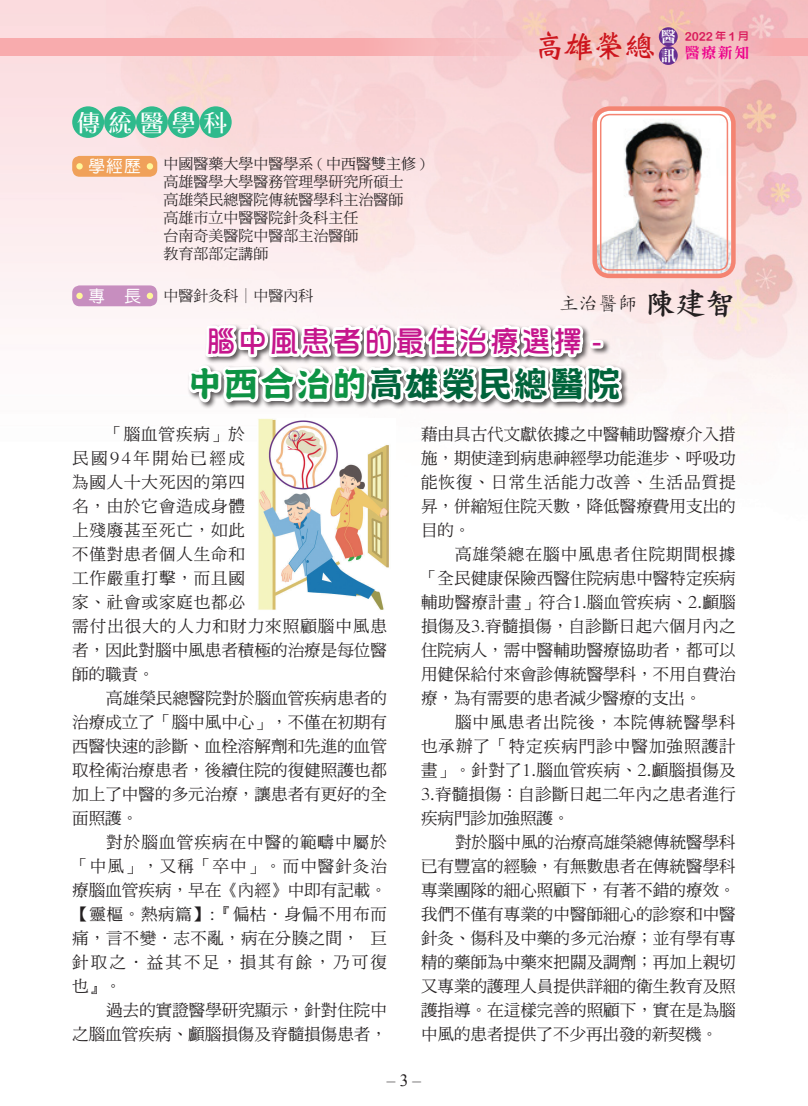
<style>
.page{position:relative;width:808px;height:1106px;background:#fff}
.page>*{position:absolute;margin:0;border:0;box-sizing:border-box;transform-origin:0 0}
.t1{font:34.5px "DF Bang Shu W8 WINP BF";letter-spacing:.05em;color:#00643b}
.t2{font:31.5px "DF Wei Bei Md HKP BF";color:#cd151d}
.t3{font:30px "DF Hua Zong W5 WINP BF";letter-spacing:.05em;color:#c5168c}
.t4{font:500 24px "M Yoyo HK";letter-spacing:.32em;color:#fff}
.t5{font:19.5px "DF Kai Shu Std W3";color:#231f20}
.t6{font:italic 17.1px "Times New Roman";color:#231f20}
.t7{font:16.5px/24px "DF Ming Md HKP BF";letter-spacing:.005em;color:#231f20;text-align:justify}
.t8{font:16.5px/24px "DF Ming Md HKP BF";letter-spacing:.05em;color:#231f20}
.t9{font:16.5px "DF Yuan Std W5";color:#fff}
.t10{font:15px/18px "DF Ming Std W5";color:#231f20}
.t11{font:15px "DF Ming Std W9";color:#ed028c}
.t12{font:12px "DF Li Yuan Bd HK BF";color:#d91a5b}
.s1{font-size:10.5px}
.s2{font-size:15.15px;color:#fff}
.s3{font-family:"DF Kai Shu Std W7";font-size:30px}
.s4{color:#0d9344}
.s5{font-style:normal}
</style>
<div class="page">
<img style="left:0;top:0;width:808px;height:426px">
<div style="left:0;top:38px;width:534px;height:18px;background:linear-gradient(to right,#f8a4a6,#f7bdbf)"></div>
<div style="left:751px;top:38px;width:57px;height:18px;background:#f8abad"></div>
<div style="left:659px;top:46px;width:19px;height:19px;background:#652d91;border-radius:50%"></div>
<div style="left:659px;top:27px;width:19px;height:19px;background:#652d91;border-radius:50%"></div>
<img style="left:597px;top:111px;width:134px;height:162px">
<div style="left:592px;top:106px;width:144px;height:172px;border:4px solid #f48472;border-radius:15px"></div>
<div style="left:600px;top:114px;width:128px;height:157px;border:2px solid #f48472;border-radius:9px"></div>
<div style="left:72px;top:106px;width:32px;height:32px;background:#2fba8c;border-radius:50%"></div>
<div style="left:104px;top:106px;width:32px;height:32px;background:#2fba8c;border-radius:50%"></div>
<div style="left:136px;top:106px;width:32px;height:32px;background:#2fba8c;border-radius:50%"></div>
<div style="left:168px;top:106px;width:32px;height:32px;background:#2fba8c;border-radius:50%"></div>
<div style="left:200px;top:106px;width:32px;height:32px;background:#2fba8c;border-radius:50%"></div>
<div style="left:72px;top:156px;width:85px;height:21px;background:#f0a15a;border-radius:8px"></div>
<div style="left:76px;top:163px;width:7px;height:6px;background:#fff79a;border-radius:50%"></div>
<svg style="left:147px;top:163px;width:6px;height:6px"></svg>
<div style="left:72px;top:285px;width:85px;height:21px;background:#c78ebf;border-radius:8px"></div>
<div style="left:76px;top:293px;width:7px;height:6px;background:#fff79a;border-radius:50%"></div>
<svg style="left:147px;top:293px;width:6px;height:6px"></svg>
<svg style="left:179px;top:263px;width:471px;height:163px"></svg>
<img style="left:258px;top:419px;width:137px;height:191px">
<h3 class="t4" style="left:76px;top:107px;width:152px">傳統醫學科</h3>
<p class="t10" style="left:164px;top:154px;width:263px">中國醫藥大學中醫學系 ( 中西醫雙主修 )高雄醫學大學醫務管理學研究所碩士<br>高雄榮民總醫院傳統醫學科主治醫師<br>高雄市立中醫醫院針灸科主任<br>台南奇美醫院中醫部主治醫師<br>教育部部定講師</p>
<p class="t10" style="left:164px;top:287px;width:151px">中醫針灸科│中醫內科</p>
<p class="t9" style="left:88px;top:157px;width:54px">學經歷</p>
<p class="t9" style="left:88px;top:287px;width:54px">專 長</p>
<h2 class="t2" style="left:534px;top:29px;width:143px">高雄榮總<sup>醫</sup></h2>
<p class="t12" style="left:685px;top:30px;width:65px">2022 <span class="s1">年</span> 1 <span class="s1">月</span></p>
<p class="t11" style="left:661px;top:44px;width:90px"><span class="s2">訊</span> 醫療新知</p>
<p class="t5" style="left:559px;top:293px;width:178px">主治醫師<span class="s3">陳建智</span></p>
<h3 class="t3" style="left:206px;top:326px;width:397px">腦中風患者的最佳治療選擇 -</h3>
<h1 class="t1" style="left:188px;top:366px;width:434px"><span class="s4">中西合治的</span>高雄榮民總醫院</h1>
<p class="t8" style="left:72px;top:422px;width:316px;text-indent:34px">「腦血管疾病」於<br>民國94年開始已經成<br>為國人十大死因的第四<br>名，由於它會造成身體<br>上殘廢甚至死亡，如此<br>不僅對患者個人生命和<br>工作嚴重打擊，而且國<br>家、社會或家庭也都必<br>需付出很大的人力和財力來照顧腦中風患者，因此對腦中風患者積極的治療是每位醫師的職責。</p>
<p class="t7" style="left:72px;top:686px;width:316px;text-indent:34px">高雄榮民總醫院對於腦血管疾病患者的治療成立了「腦中風中心」，不僅在初期有西醫快速的診斷、血栓溶解劑和先進的血管取栓術治療患者，後續住院的復健照護也都加上了中醫的多元治療，讓患者有更好的全面照護。</p>
<p class="t7" style="left:72px;top:831px;width:316px;text-indent:34px">對於腦血管疾病在中醫的範疇中屬於「中風」，又稱「卒中」。而中醫針灸治療腦血管疾病，早在《內經》中即有記載。【靈樞。熱病篇】:『偏枯．身偏不用布而痛，言不變．志不亂，病在分腠之間， 巨針取之．益其不足，損其有餘，乃可復也』。</p>
<p class="t7" style="left:72px;top:999px;width:316px;text-align:right">過去的實證醫學研究顯示，針對住院中<br>之腦血管疾病、顱腦損傷及脊髓損傷患者，</p>
<p class="t7" style="left:421px;top:423px;width:316px">藉由具古代文獻依據之中醫輔助醫療介入措施，期使達到病患神經學功能進步、呼吸功能恢復、日常生活能力改善、生活品質提昇，併縮短住院天數，降低醫療費用支出的目的。</p>
<p class="t7" style="left:421px;top:543px;width:316px;text-indent:34px">高雄榮總在腦中風患者住院期間根據「全民健康保險西醫住院病患中醫特定疾病輔助醫療計畫」符合1.腦血管疾病、2.顱腦損傷及3.脊髓損傷，自診斷日起六個月內之住院病人，需中醫輔助醫療協助者，都可以用健保給付來會診傳統醫學科，不用自費治療，為有需要的患者減少醫療的支出。</p>
<p class="t7" style="left:421px;top:711px;width:316px;text-indent:34px">腦中風患者出院後，本院傳統醫學科也承辦了「特定疾病門診中醫加強照護計畫」。針對了1.腦血管疾病、2.顱腦損傷及3.脊髓損傷：自診斷日起二年內之患者進行疾病門診加強照護。</p>
<p class="t7" style="left:421px;top:831px;width:316px;text-indent:34px">對於腦中風的治療高雄榮總傳統醫學科已有豐富的經驗，有無數患者在傳統醫學科專業團隊的細心照顧下，有著不錯的療效。我們不僅有專業的中醫師細心的診察和中醫針灸、傷科及中藥的多元治療；並有學有專精的藥師為中藥來把關及調劑；再加上親切又專業的護理人員提供詳細的衛生教育及照護指導。在這樣完善的照顧下，實在是為腦中風的患者提供了不少再出發的新契機。</p>
<p class="t6" style="left:387px;top:1068px;width:36px">‒ <span class="s5">3</span> ‒</p>
</div>
